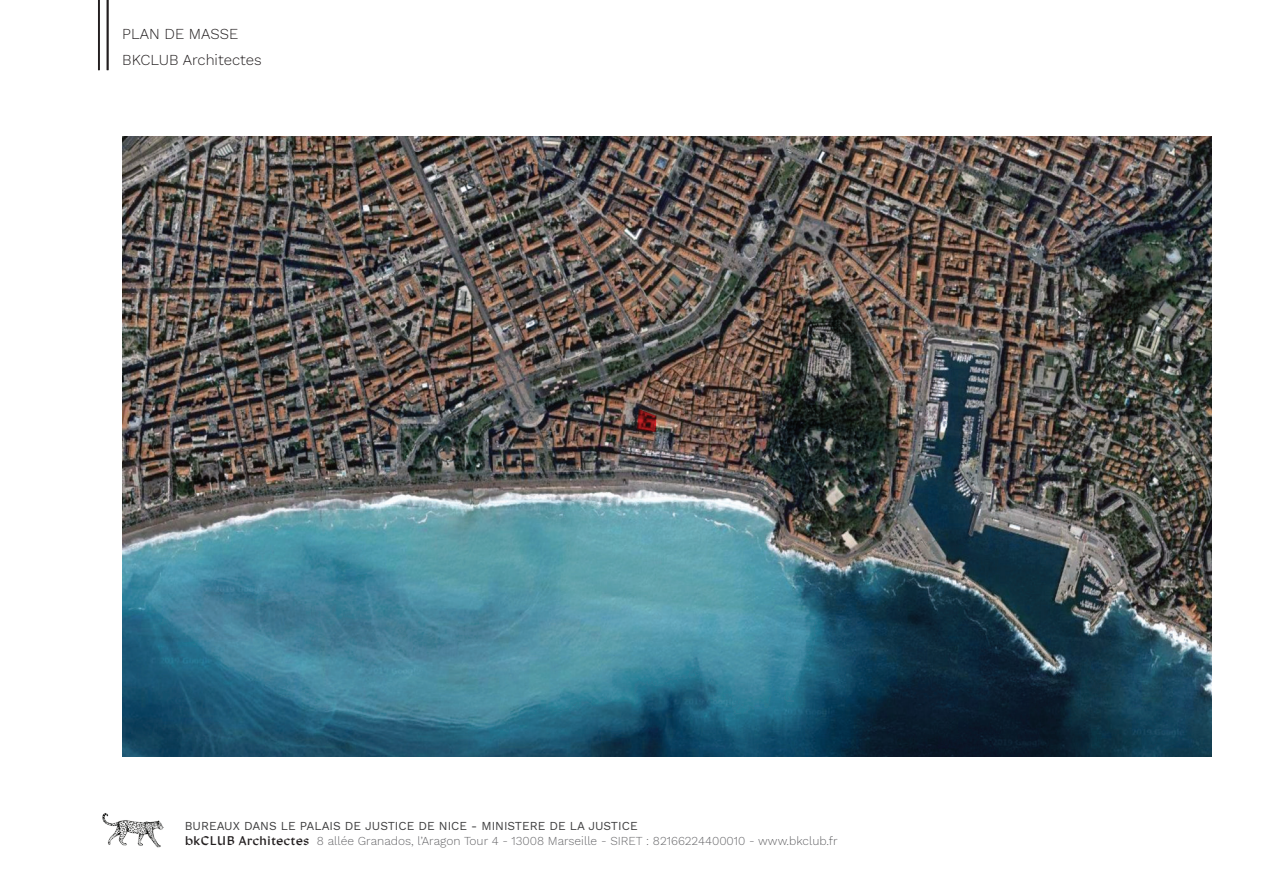
<style>
.page{position:relative;width:1263px;height:893px;background:#fff}
.page>*{position:absolute;margin:0;border:0;box-sizing:border-box;transform-origin:0 0}
.t1{font:300 15px "Work Sans";color:#231f20}
.t2{font:300 12px "Work Sans";color:#67676a}
.t3{font:12px "Work Sans";color:#3e3e3f}
.s1{font-family:"Manofa";color:#231f20}
</style>
<div class="page">
<img style="left:102px;top:813px;width:62px;height:35px">
<hr style="left:107px;top:0;width:1px;height:70px;background:#231f20">
<hr style="left:98px;top:0;width:2px;height:70px;background:#231f20">
<img style="left:122px;top:136px;width:1090px;height:620px">
<p class="t1" style="left:122px;top:23px;width:117px">PLAN DE MASSE</p>
<p class="t1" style="left:122px;top:48px;width:141px">BKCLUB Architectes</p>
<p class="t3" style="left:185px;top:816px;width:454px">BUREAUX DANS LE PALAIS DE JUSTICE DE NICE - MINISTERE DE LA JUSTICE</p>
<p class="t2" style="left:185px;top:831px;width:654px"><span class="s1">bkCLUB Architectes</span> 8 allée Granados, l’Aragon Tour 4 - 13008 Marseille - SIRET : 82166224400010 - www.bkclub.fr</p>
</div>
